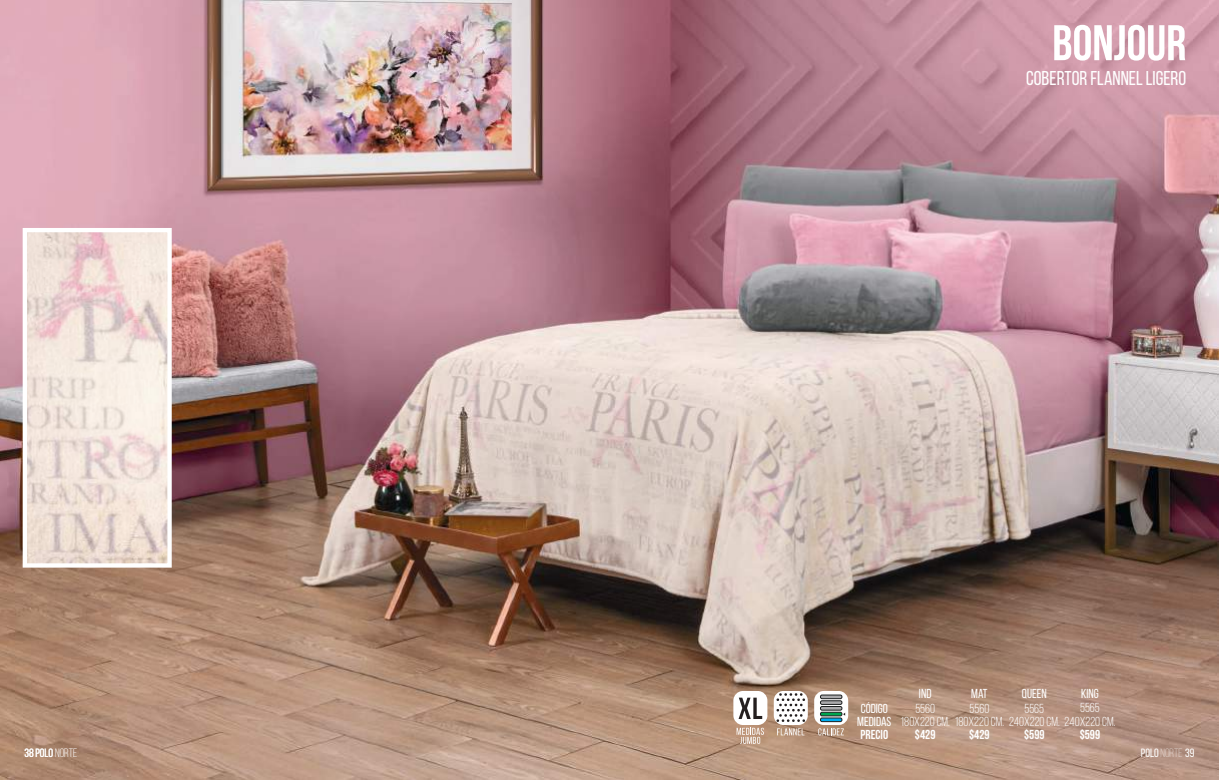
<style>
.page{position:relative;width:1219px;height:780px;background:#fff}
.page>*{position:absolute;margin:0;border:0;box-sizing:border-box;transform-origin:0 0}
.t1{font:700 50px "Bebas Neue";color:#fff}
.t2{font:20px "Bebas Neue";color:#fff}
.t3{font:13px "Bebas Neue";color:#fff}
.t4{font:13px "Bebas Neue";color:#fff}
.t5{font:700 13px "Bebas Neue";color:#fff}
.t6{font:12px "Bebas Neue";color:#fff}
.s1{font-weight:300}
</style>
<div class="page">
<img style="left:0;top:0;width:1219px;height:780px">
<img style="left:28px;top:233px;width:139px;height:329px">
<div style="left:23px;top:228px;width:149px;height:339px;border:4px solid #fff"></div>
<div style="left:774px;top:691px;width:34px;height:34px;background:#fff;border-radius:10px"></div>
<svg style="left:776px;top:693px;width:29px;height:29px"></svg>
<svg style="left:777px;top:728px;width:27px;height:7px"></svg>
<svg style="left:737px;top:727px;width:27px;height:16px"></svg>
<div style="left:733px;top:691px;width:34px;height:34px;background:#fff;border-radius:10px"></div>
<svg style="left:739px;top:697px;width:23px;height:22px"></svg>
<svg style="left:814px;top:691px;width:34px;height:34px"></svg>
<svg style="left:818px;top:728px;width:26px;height:7px"></svg>
<div style="left:820px;top:717px;width:22px;height:4px;border:1px solid #1c1f20;border-radius:2px"></div>
<div style="left:820px;top:712px;width:22px;height:4px;border:1px solid #1c1f20;border-radius:2px"></div>
<div style="left:820px;top:706px;width:22px;height:4px;border:1px solid #1c1f20;border-radius:2px"></div>
<div style="left:820px;top:700px;width:22px;height:4px;border:1px solid #1c1f20;border-radius:2px"></div>
<hr style="left:820px;top:695px;width:22px;height:3px;background:#aaaaac;border-radius:2px">
<div style="left:820px;top:694px;width:22px;height:5px;border:1px solid #1c1f20;border-radius:2px"></div>
<h1 class="t1" style="left:1052px;top:15px;width:136px">BONJOUR</h1>
<h2 class="t2" style="left:1026px;top:67px;width:162px">COBERTOR FLANNEL LIGERO</h2>
<p class="t4" style="left:861px;top:701px;width:29px">CÓDIGO</p>
<p class="t5" style="left:861px;top:727px;width:29px">PRECIO</p>
<p class="t4" style="left:857px;top:714px;width:36px">MEDIDAS</p>
<p class="t4" style="left:919px;top:686px;width:14px">IND</p>
<p class="t4" style="left:971px;top:686px;width:18px">MAT</p>
<p class="t4" style="left:1022px;top:686px;width:26px">QUEEN</p>
<p class="t4" style="left:1081px;top:686px;width:19px">KING</p>
<p class="t3" style="left:901px;top:714px;width:216px">180X220 CM. 180X220 CM. 240X220 CM. 240X220 CM.</p>
<p class="t3" style="left:1080px;top:701px;width:21px">5565</p>
<p class="t5" style="left:1080px;top:727px;width:22px">$599</p>
<p class="t3" style="left:915px;top:701px;width:21px">5560</p>
<p class="t5" style="left:915px;top:727px;width:22px">$429</p>
<p class="t3" style="left:969px;top:701px;width:21px">5560</p>
<p class="t5" style="left:969px;top:727px;width:22px">$429</p>
<p class="t3" style="left:1024px;top:701px;width:21px">5565</p>
<p class="t5" style="left:1024px;top:727px;width:22px">$599</p>
<p class="t6" style="left:24px;top:746px;width:54px">38POLO <span class="s1">NORTE</span></p>
<p class="t6" style="left:1141px;top:746px;width:55px">POLO <span class="s1">NORTE</span> 39</p>
</div>
